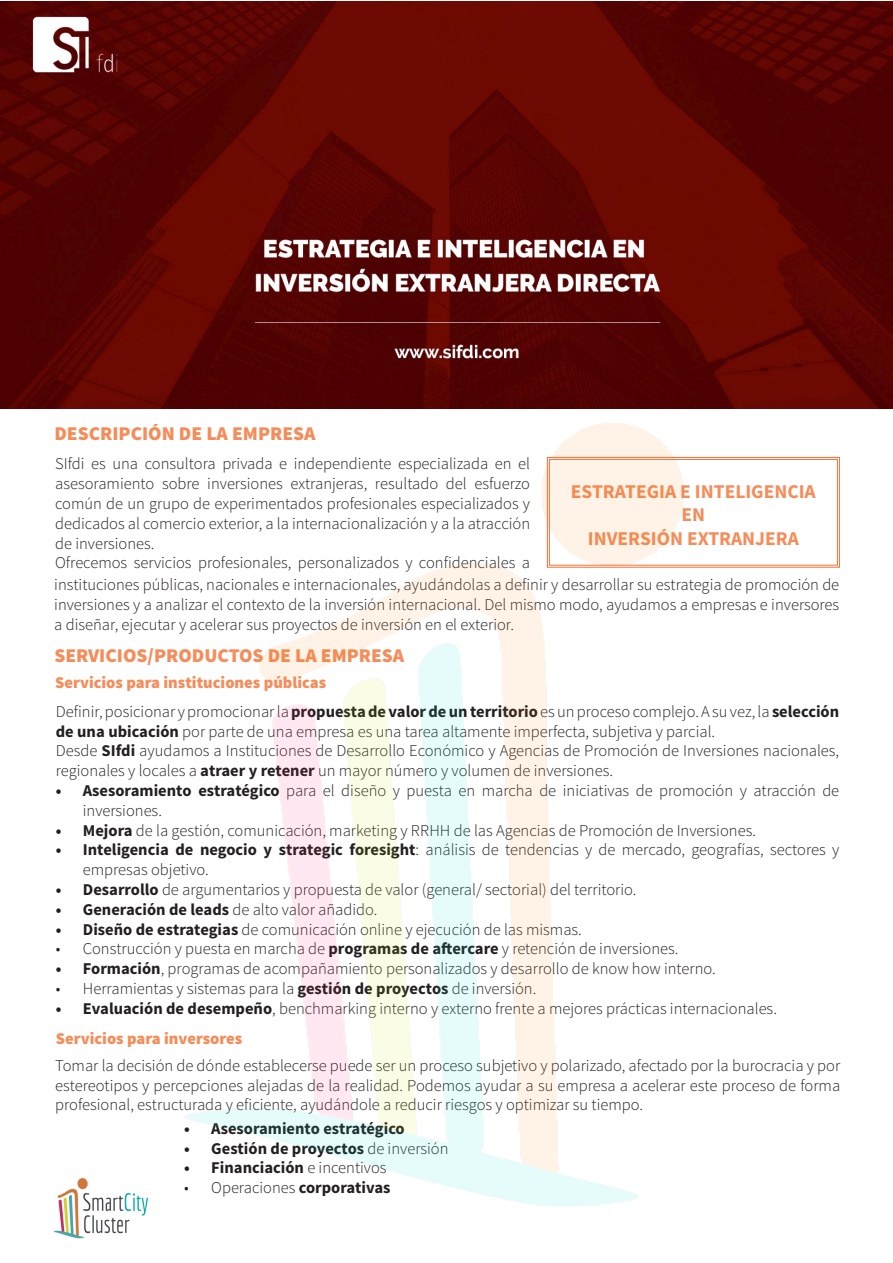
<style>
.page{position:relative;width:893px;height:1263px;background:#fff}
.page>*{position:absolute;margin:0;border:0;box-sizing:border-box;transform-origin:0 0}
.t1{font:900 19.5px "Source Sans Pro";color:#f58c59}
.t2{font:700 19.5px "Source Sans Pro";color:#f58c59}
.t3{font:300 16.5px/19.8px "Source Sans Pro";color:#231f20}
.t4{font:700 16.5px "Source Sans Pro";color:#231f20}
.t5{font:900 16.5px "Source Sans Pro";color:#f58c59}
.s1{font-weight:700}
.s2{font-weight:300}
</style>
<div class="page">
<img style="left:0;top:1px;width:893px;height:408px">
<svg style="left:692px;top:456px;width:148px;height:112px"></svg>
<div style="left:549px;top:459px;width:289px;height:107px;border:1px solid #f37138"></div>
<img style="left:54px;top:1178px;width:94px;height:61px">
<img style="left:184px;top:423px;width:508px;height:783px">
<p class="t1" style="left:54px;top:421px;width:263px">DESCRIPCIÓN DE LA EMPRESA</p>
<p class="t3" style="left:55px;top:454px;width:476px;text-align:justify">SIfdi es una consultora privada e independiente especializada en el asesoramiento sobre inversiones extranjeras, resultado del esfuerzo común de un grupo de experimentados profesionales especializados y dedicados al comercio exterior, a la internacionalización y a la atracción de inversiones.</p>
<p class="t3" style="left:55px;top:553px;width:476px">Ofrecemos servicios profesionales, personalizados y confidenciales a</p>
<p class="t2" style="left:571px;top:479px;width:246px">ESTRATEGIA E INTELIGENCIA</p>
<p class="t2" style="left:682px;top:502px;width:25px">EN</p>
<p class="t2" style="left:588px;top:526px;width:212px">INVERSIÓN EXTRANJERA</p>
<p class="t3" style="left:54px;top:575px;width:786px;text-align:justify">instituciones públicas, nacionales e internacionales, ayudándolas a definir y desarrollar su estrategia de promoción de inversiones y a analizar el contexto de la inversión internacional. Del mismo modo, ayudamos a empresas e inversores a diseñar, ejecutar y acelerar sus proyectos de inversión en el exterior.</p>
<p class="t1" style="left:54px;top:643px;width:351px">SERVICIOS/PRODUCTOS DE LA EMPRESA</p>
<p class="t5" style="left:55px;top:672px;width:273px">Servicios para instituciones públicas</p>
<p class="t3" style="left:56px;top:701px;width:785px">Definir, posicionar y promocionar la <span class="s1">propuesta de valor de un territorio</span> es un proceso complejo. A su vez, la <span class="s1">selección de una ubicación</span> por parte de una empresa es una tarea altamente imperfecta, subjetiva y parcial.</p>
<p class="t3" style="left:56px;top:741px;width:785px">Desde <span class="s1">SIfdi</span> ayudamos a Instituciones de Desarrollo Económico y Agencias de Promoción de Inversiones nacionales, regionales y locales a <span class="s1">atraer y retener</span> un mayor número y volumen de inversiones.</p>
<p class="t3" style="left:83px;top:781px;width:758px;text-indent:-27px"><span class="s1">• Asesoramiento estratégico</span> para el diseño y puesta en marcha de iniciativas de promoción y atracción de inversiones.</p>
<p class="t3" style="left:56px;top:820px;width:702px"><span class="s1">• Mejora</span> de la gestión, comunicación, marketing y RRHH de las Agencias de Promoción de Inversiones.</p>
<p class="t3" style="left:83px;top:840px;width:758px;text-indent:-27px"><span class="s1">• Inteligencia de negocio y strategic foresight</span>: análisis de tendencias y de mercado, geografías, sectores y empresas objetivo.</p>
<p class="t3" style="left:56px;top:880px;width:582px"><span class="s1">• Desarrollo</span> de argumentarios y propuesta de valor (general/ sectorial) del territorio.</p>
<p class="t3" style="left:56px;top:899px;width:323px"><span class="s1">• Generación de leads</span> de alto valor añadido.</p>
<p class="t3" style="left:56px;top:919px;width:528px"><span class="s1">• Diseño de estrategias</span> de comunicación online y ejecución de las mismas.</p>
<p class="t3" style="left:56px;top:939px;width:624px">• Construcción y puesta en marcha de <span class="s1">programas de aftercare</span> y retención de inversiones.</p>
<p class="t3" style="left:56px;top:959px;width:661px"><span class="s1">• Formación</span>, programas de acompañamiento personalizados y desarrollo de know how interno.</p>
<p class="t3" style="left:56px;top:979px;width:482px">• Herramientas y sistemas para la <span class="s1">gestión de proyectos</span> de inversión.</p>
<p class="t3" style="left:56px;top:998px;width:723px"><span class="s1">• Evaluación de desempeño</span>, benchmarking interno y externo frente a mejores prácticas internacionales.</p>
<p class="t5" style="left:56px;top:1027px;width:188px">Servicios para inversores</p>
<p class="t3" style="left:55px;top:1055px;width:787px;text-align:justify">Tomar la decisión de dónde establecerse puede ser un proceso subjetivo y polarizado, afectado por la burocracia y por estereotipos y percepciones alejadas de la realidad. Podemos ayudar a su empresa a acelerar este proceso de forma profesional, estructurada y eficiente, ayudándole a reducir riesgos y optimizar su tiempo.</p>
<p class="t4" style="left:184px;top:1118px;width:222px">• Asesoramiento estratégico</p>
<p class="t4" style="left:184px;top:1137px;width:266px">• Gestión de proyectos <span class="s2">de inversión</span></p>
<p class="t4" style="left:184px;top:1157px;width:204px">• Financiación <span class="s2">e incentivos</span></p>
<p class="t3" style="left:184px;top:1178px;width:208px">• Operaciones <span class="s1">corporativas</span></p>
</div>
